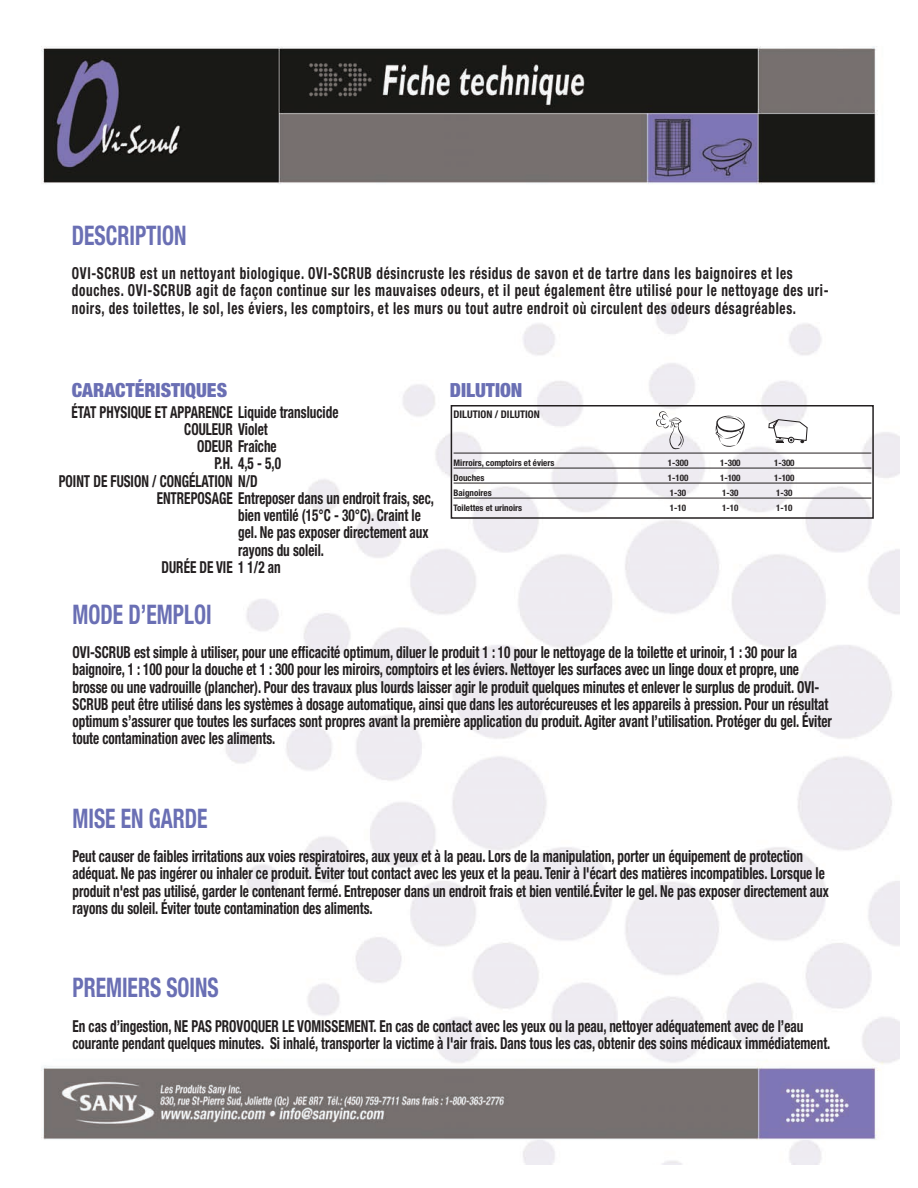
<style>
.page{position:relative;width:918px;height:1188px;background:#fff}
.page>*{position:absolute;margin:0;border:0;box-sizing:border-box;transform-origin:0 0}
.t1{font:700 condensed 27px "Helvetica Neue";color:#6a6fb4;scale:.8 1}
.t2{font:900 condensed 19.5px "Helvetica Neue";color:#6a6fb4}
.t3{font:700 condensed 16.5px/17.2px "Helvetica Neue";color:#231f20;scale:.8 1}
.t4{font:700 condensed 16.5px/17.2px "Helvetica Neue";letter-spacing:.05em;color:#231f20;scale:.8 1}
.t5{font:700 condensed 10.5px "Helvetica Neue";color:#231f20}
.t6{font:700 condensed 9px "Helvetica Neue";color:#231f20}
</style>
<div class="page">
<img style="left:41px;top:46px;width:859px;height:1118px">
<div style="left:451px;top:405px;width:423px;height:114px;border:2px solid #231f20"></div>
<hr style="left:454px;top:453px;width:417px;height:1px;background:#231f20">
<hr style="left:454px;top:468px;width:417px;height:1px;background:#231f20">
<hr style="left:454px;top:483px;width:417px;height:1px;background:#231f20">
<hr style="left:454px;top:498px;width:417px;height:1px;background:#231f20">
<svg style="left:656px;top:411px;width:28px;height:38px"></svg>
<svg style="left:716px;top:416px;width:29px;height:31px"></svg>
<svg style="left:768px;top:419px;width:40px;height:24px"></svg>
<h1 class="t1" style="left:72px;top:219px;width:145px">DESCRIPTION</h1>
<p class="t4" style="left:72px;top:264px;width:947px">OVI-SCRUB est un nettoyant biologique. OVI-SCRUB désincruste les résidus de savon et de tartre dans les baignoires et les douches. OVI-SCRUB agit de façon continue sur les mauvaises odeurs, et il peut également être utilisé pour le nettoyage des uri&shy;noirs, des toilettes, le sol, les éviers, les comptoirs, et les murs ou tout autre endroit où circulent des odeurs désagréables.</p>
<p class="t2" style="left:72px;top:378px;width:157px">CARACTÉRISTIQUES</p>
<p class="t2" style="left:450px;top:378px;width:74px">DILUTION</p>
<p class="t3" style="left:71px;top:403px;width:335px">ÉTAT PHYSIQUE ET APPARENCE Liquide translucide</p>
<p class="t3" style="left:184px;top:420px;width:106px">COULEUR Violet</p>
<p class="t3" style="left:197px;top:437px;width:101px">ODEUR Fraîche</p>
<p class="t3" style="left:214px;top:455px;width:85px">P.H. 4,5 - 5,0</p>
<p class="t3" style="left:59px;top:472px;width:250px">POINT DE FUSION / CONGÉLATION N/D</p>
<p class="t3" style="left:157px;top:489px;width:348px">ENTREPOSAGE Entreposer dans un endroit frais, sec,</p>
<p class="t3" style="left:238px;top:506px;width:240px">bien ventilé (15°C - 30°C). Craint le gel. Ne pas exposer directement aux rayons du soleil.</p>
<p class="t3" style="left:162px;top:558px;width:150px">DURÉE DE VIE 1 1/2 an</p>
<p class="t5" style="left:454px;top:408px;width:88px">DILUTION / DILUTION</p>
<p class="t6" style="left:454px;top:457px;width:102px">Mirroirs, comptoirs et éviers</p>
<p class="t6" style="left:668px;top:457px;width:22px">1-300</p>
<p class="t6" style="left:720px;top:457px;width:22px">1-300</p>
<p class="t6" style="left:774px;top:457px;width:22px">1-300</p>
<p class="t6" style="left:454px;top:472px;width:32px">Douches</p>
<p class="t6" style="left:668px;top:472px;width:22px">1-100</p>
<p class="t6" style="left:720px;top:472px;width:22px">1-100</p>
<p class="t6" style="left:774px;top:472px;width:22px">1-100</p>
<p class="t6" style="left:454px;top:487px;width:40px">Baignoires</p>
<p class="t6" style="left:670px;top:487px;width:18px">1-30</p>
<p class="t6" style="left:722px;top:487px;width:18px">1-30</p>
<p class="t6" style="left:776px;top:487px;width:18px">1-30</p>
<p class="t6" style="left:454px;top:502px;width:70px">Toilettes et urinoirs</p>
<p class="t6" style="left:670px;top:502px;width:18px">1-10</p>
<p class="t6" style="left:722px;top:502px;width:18px">1-10</p>
<p class="t6" style="left:776px;top:502px;width:18px">1-10</p>
<h1 class="t1" style="left:72px;top:598px;width:175px">MODE D’EMPLOI</h1>
<p class="t3" style="left:72px;top:643px;width:951px">OVI-SCRUB est simple à utiliser, pour une efficacité optimum, diluer le produit 1 : 10 pour le nettoyage de la toilette et urinoir, 1 : 30 pour la baignoire, 1 : 100 pour la douche et 1 : 300 pour les miroirs, comptoirs et les éviers. Nettoyer les surfaces avec un linge doux et propre, une brosse ou une vadrouille (plancher). Pour des travaux plus lourds laisser agir le produit quelques minutes et enlever le surplus de produit. OVI-SCRUB peut être utilisé dans les systèmes à dosage automatique, ainsi que dans les autorécureuses et les appareils à pression. Pour un résultat optimum s’assurer que toutes les surfaces sont propres avant la première application du produit. Agiter avant l’utilisation. Protéger du gel. Éviter toute contamination avec les aliments.</p>
<h1 class="t1" style="left:72px;top:802px;width:170px">MISE EN GARDE</h1>
<p class="t3" style="left:72px;top:847px;width:947px">Peut causer de faibles irritations aux voies respiratoires, aux yeux et à la peau. Lors de la manipulation, porter un équipement de protection adéquat. Ne pas ingérer ou inhaler ce produit. Éviter tout contact avec les yeux et la peau. Tenir à l'écart des matières incompatibles. Lorsque le produit n'est pas utilisé, garder le contenant fermé. Entreposer dans un endroit frais et bien ventilé.Éviter le gel. Ne pas exposer directement aux rayons du soleil. Éviter toute contamination des aliments.</p>
<h1 class="t1" style="left:72px;top:971px;width:184px">PREMIERS SOINS</h1>
<p class="t3" style="left:72px;top:1017px;width:949px">En cas d’ingestion, NE PAS PROVOQUER LE VOMISSEMENT. En cas de contact avec les yeux ou la peau, nettoyer adéquatement avec de l’eau courante pendant quelques minutes. Si inhalé, transporter la victime à l'air frais. Dans tous les cas, obtenir des soins médicaux immédiatement.</p>
</div>
